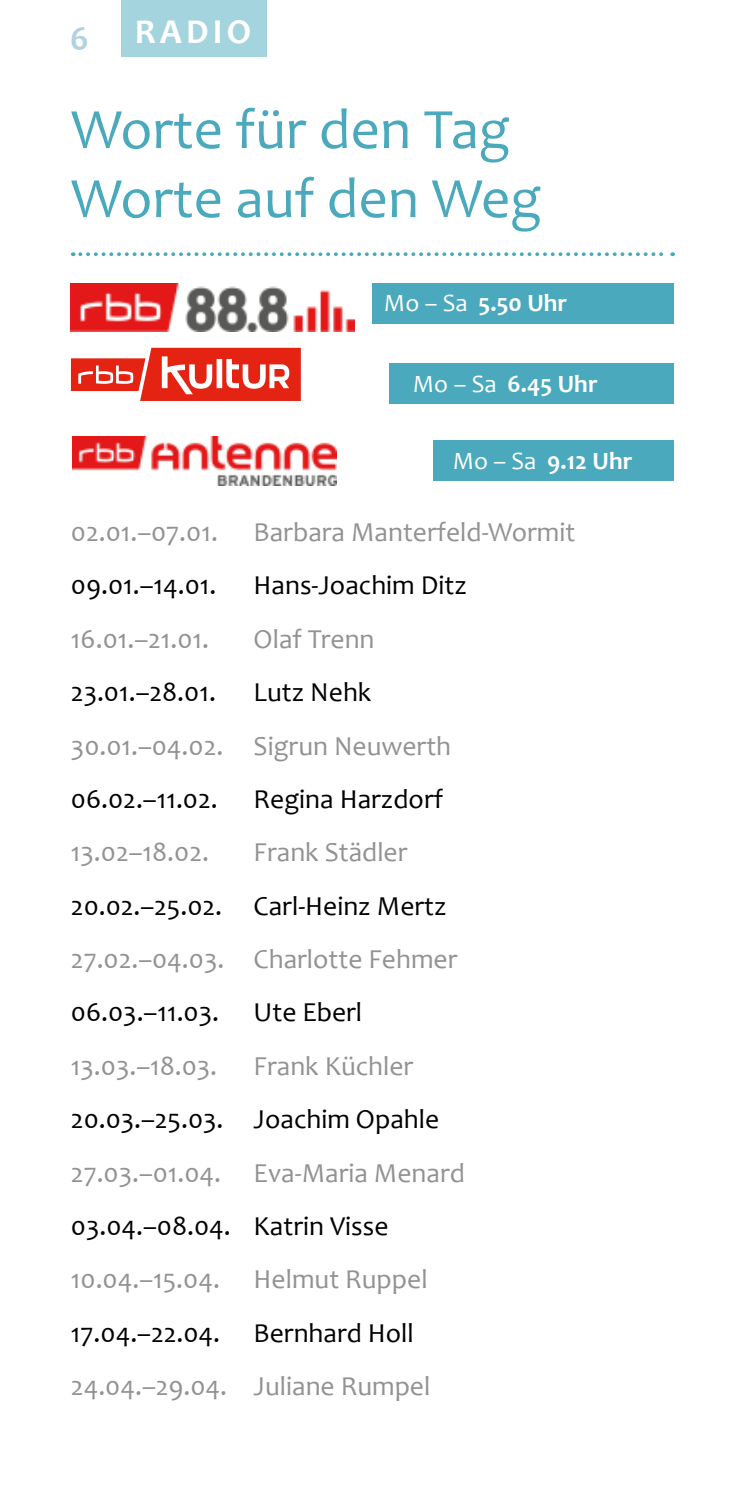
<style>
.page{position:relative;width:745px;height:1489px;background:#fff}
.page>*{position:absolute;margin:0;border:0;box-sizing:border-box;transform-origin:0 0}
.t1{font:57.5px/69px "Candara";color:#4aa9bd}
.t2{font:700 35px "Candara";letter-spacing:.12em;color:#fff}
.t3{font:700 35px "Candara";color:#b0d3de}
.t4{font:27.5px "Candara";color:#929292}
.t5{font:27.5px "Candara";color:#000}
.t6{font:700 25px "Candara";color:#fff}
.s1{font-weight:400}
</style>
<div class="page">
<div style="left:389px;top:363px;width:284px;height:41px;background:#4aa9bd"></div>
<div style="left:372px;top:283px;width:301px;height:41px;background:#4aa9bd"></div>
<div style="left:433px;top:440px;width:240px;height:41px;background:#4aa9bd"></div>
<svg style="left:80px;top:252px;width:592px;height:4px"></svg>
<div style="left:120px;top:0;width:146px;height:57px;background:#a4d4de"></div>
<svg style="left:71px;top:348px;width:229px;height:53px"></svg>
<img style="left:71px;top:283px;width:283px;height:48px">
<img style="left:72px;top:436px;width:264px;height:49px">
<p class="t3" style="left:70px;top:18px;width:20px">6</p>
<p class="t2" style="left:135px;top:11px;width:118px">RADIO</p>
<h1 class="t1" style="left:71px;top:95px;width:471px">Worte für den Tag<br>Worte auf den Weg</h1>
<p class="t6" style="left:384px;top:287px;width:185px"><span class="s1">Mo – Sa</span> 5.50 Uhr</p>
<p class="t6" style="left:412px;top:368px;width:186px"><span class="s1">Mo – Sa</span> 6.45 Uhr</p>
<p class="t6" style="left:452px;top:445px;width:181px"><span class="s1">Mo – Sa</span> 9.12 Uhr</p>
<p class="t4" style="left:71px;top:515px;width:148px">02.01.–07.01.</p>
<p class="t4" style="left:253px;top:515px;width:323px">Barbara Manterfeld-Wormit</p>
<p class="t5" style="left:71px;top:569px;width:147px">09.01.–14.01.</p>
<p class="t5" style="left:253px;top:569px;width:215px">Hans-Joachim Ditz</p>
<p class="t4" style="left:71px;top:622px;width:140px">16.01.–21.01.</p>
<p class="t4" style="left:253px;top:622px;width:122px">Olaf Trenn</p>
<p class="t5" style="left:71px;top:675px;width:146px">23.01.–28.01.</p>
<p class="t5" style="left:253px;top:675px;width:119px">Lutz Nehk</p>
<p class="t4" style="left:71px;top:729px;width:381px">30.01.–04.02. Sigrun Neuwerth</p>
<p class="t5" style="left:71px;top:782px;width:148px">06.02.–11.02.</p>
<p class="t5" style="left:253px;top:782px;width:191px">Regina Harzdorf</p>
<p class="t4" style="left:71px;top:835px;width:139px">13.02–18.02.</p>
<p class="t4" style="left:253px;top:835px;width:155px">Frank Städler</p>
<p class="t5" style="left:71px;top:889px;width:377px">20.02.–25.02. Carl-Heinz Mertz</p>
<p class="t4" style="left:71px;top:942px;width:388px">27.02.–04.03. Charlotte Fehmer</p>
<p class="t5" style="left:71px;top:995px;width:149px">06.03.–11.03.</p>
<p class="t5" style="left:253px;top:995px;width:110px">Ute Eberl</p>
<p class="t4" style="left:71px;top:1049px;width:148px">13.03.–18.03.</p>
<p class="t4" style="left:253px;top:1049px;width:161px">Frank Küchler</p>
<p class="t5" style="left:71px;top:1102px;width:369px">20.03.–25.03. Joachim Opahle</p>
<p class="t4" style="left:71px;top:1155px;width:395px">27.03.–01.04. Eva-Maria Menard</p>
<p class="t5" style="left:71px;top:1209px;width:319px">03.04.–08.04. Katrin Visse</p>
<p class="t4" style="left:71px;top:1262px;width:358px">10.04.–15.04. Helmut Ruppel</p>
<p class="t5" style="left:71px;top:1316px;width:344px">17.04.–22.04. Bernhard Holl</p>
<p class="t4" style="left:71px;top:1369px;width:361px">24.04.–29.04. Juliane Rumpel</p>
</div>
